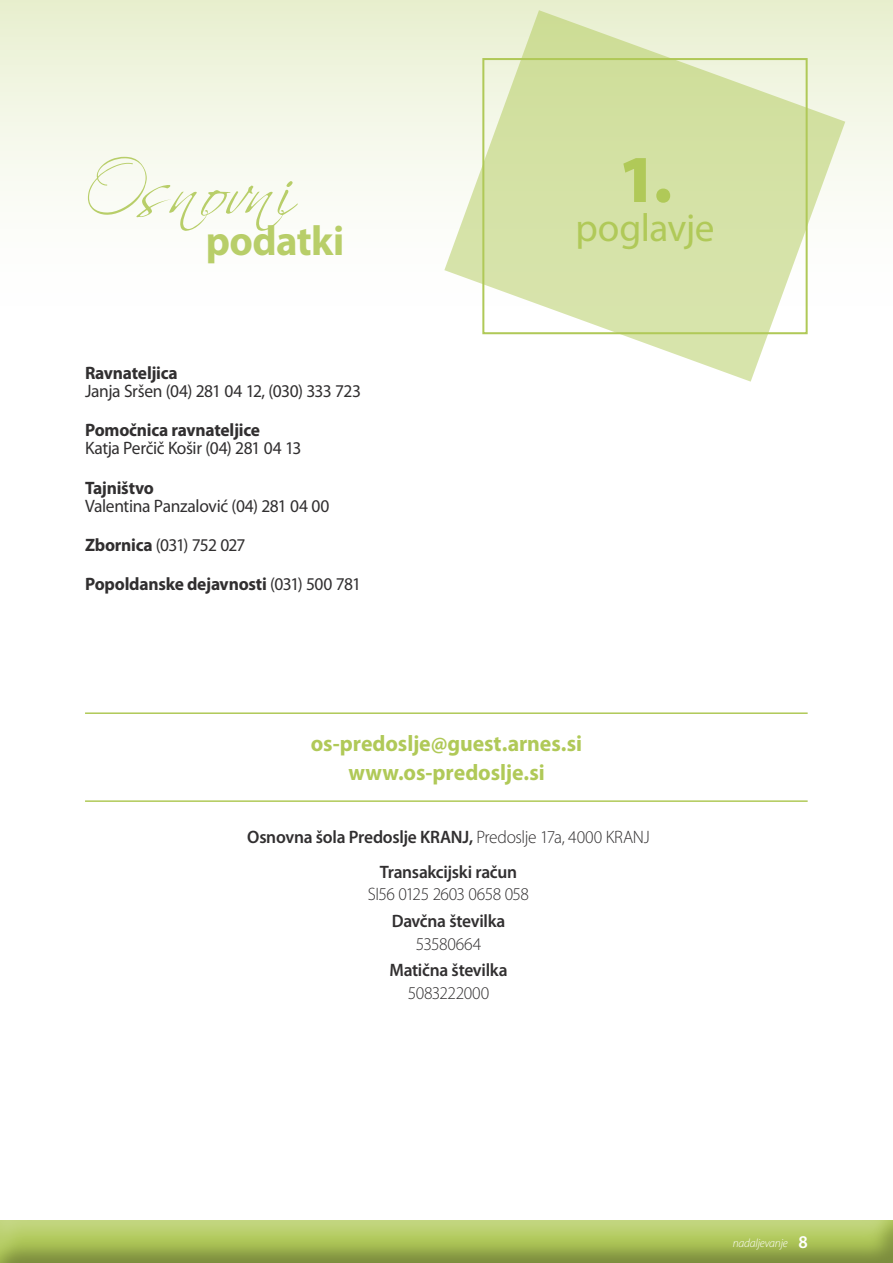
<style>
.page{position:relative;width:893px;height:1263px;background:#fff}
.page>*{position:absolute;margin:0;border:0;box-sizing:border-box;transform-origin:0 0}
.t1{font:72px "Scriptina";letter-spacing:-.02em;color:#b8ce69}
.List_Paragraph{font:900 67.5px "Myriad Pro";color:#b0c958}
.t2{font:700 42px "Myriad Pro";letter-spacing:-.015em;color:#b8ce69}
.List_Paragraph-2{font:39.3px "Myriad Pro";letter-spacing:-.015em;color:#b0c958}
.t3{font:700 22.5px "Myriad Pro";letter-spacing:-.005em;color:#b0c958}
.t4{font:600 18px/22.5px "Myriad Pro";letter-spacing:-.015em;color:#312f30;text-align:center}
.t5{font:18px "Myriad Pro";letter-spacing:-.02em;color:#312f30}
.t6{font:700 18px "Myriad Pro";letter-spacing:-.015em;color:#312f30}
.t7{font:300 18px/22.5px "Myriad Pro";letter-spacing:-.035em;color:#312f30;text-align:center}
.t8{font:18px "Myriad Pro";letter-spacing:-.045em;color:#312f30}
.t9{font:600 18px "Myriad Pro";color:#fff}
.t10{font:italic 300 12px "Myriad Pro";letter-spacing:-.02em;color:#fff}
.s1{font-weight:700}
.s2{font-weight:400}
.s3{font-weight:300}
.s4{font-weight:600}
</style>
<div class="page">
<div style="left:0;top:1218px;width:893px;height:45px;background:#231f20;opacity:.35"></div>
<hr style="left:85px;top:712px;width:723px;height:2px;background:#b0c958">
<hr style="left:85px;top:800px;width:723px;height:2px;background:#b0c958">
<div style="left:0;top:0;width:893px;height:334px;background:linear-gradient(to bottom,#eaf1d3,#fff)"></div>
<svg style="left:444px;top:10px;width:401px;height:372px"></svg>
<div style="left:482px;top:58px;width:326px;height:276px;border:2px solid #b0c958"></div>
<p class="t1" style="left:85px;top:148px;width:208px">Osnovni</p>
<p class="t2" style="left:206px;top:213px;width:140px">podatki</p>
<p class="t6" style="left:85px;top:361px;width:94px">Ravnateljica</p>
<p class="t5" style="left:85px;top:380px;width:278px">Janja Sršen (04) 281 04 12, (030) 333 723</p>
<p class="t6" style="left:85px;top:419px;width:177px">Pomočnica ravnateljice</p>
<p class="t5" style="left:85px;top:437px;width:218px">Katja Perčič Košir (04) 281 04 13</p>
<p class="t6" style="left:85px;top:476px;width:70px">Tajništvo</p>
<p class="t5" style="left:85px;top:495px;width:246px">Valentina Panzalović (04) 281 04 00</p>
<p class="t8" style="left:85px;top:534px;width:162px"><span class="s1">Zbornica</span> (031) 752 027</p>
<p class="t6" style="left:85px;top:572px;width:277px">Popoldanske dejavnosti <span class="s2">(031) 500 781</span></p>
<p class="List_Paragraph" style="left:618px;top:134px;width:55px">1.</p>
<p class="List_Paragraph-2" style="left:576px;top:204px;width:141px">poglavje</p>
<p class="t3" style="left:311px;top:728px;width:273px">os-predoslje@guest.arnes.si</p>
<p class="t3" style="left:348px;top:758px;width:198px">www.os-predoslje.si</p>
<p class="t4" style="left:247px;top:825px;width:404px">Osnovna šola Predoslje KRANJ, <span class="s3">Predoslje 17a, 4000 KRANJ</span></p>
<p class="t7" style="left:368px;top:860px;width:163px"><span class="s4">Transakcijski račun<br></span>SI56 0125 2603 0658 058</p>
<p class="t4" style="left:392px;top:909px;width:115px">Davčna številka<br><span class="s3">53580664</span></p>
<p class="t4" style="left:389px;top:959px;width:120px">Matična številka<br><span class="s3">5083222000</span></p>
<p class="t10" style="left:733px;top:1235px;width:56px">nadaljevanje</p>
<p class="t9" style="left:799px;top:1231px;width:11px">8</p>
</div>
